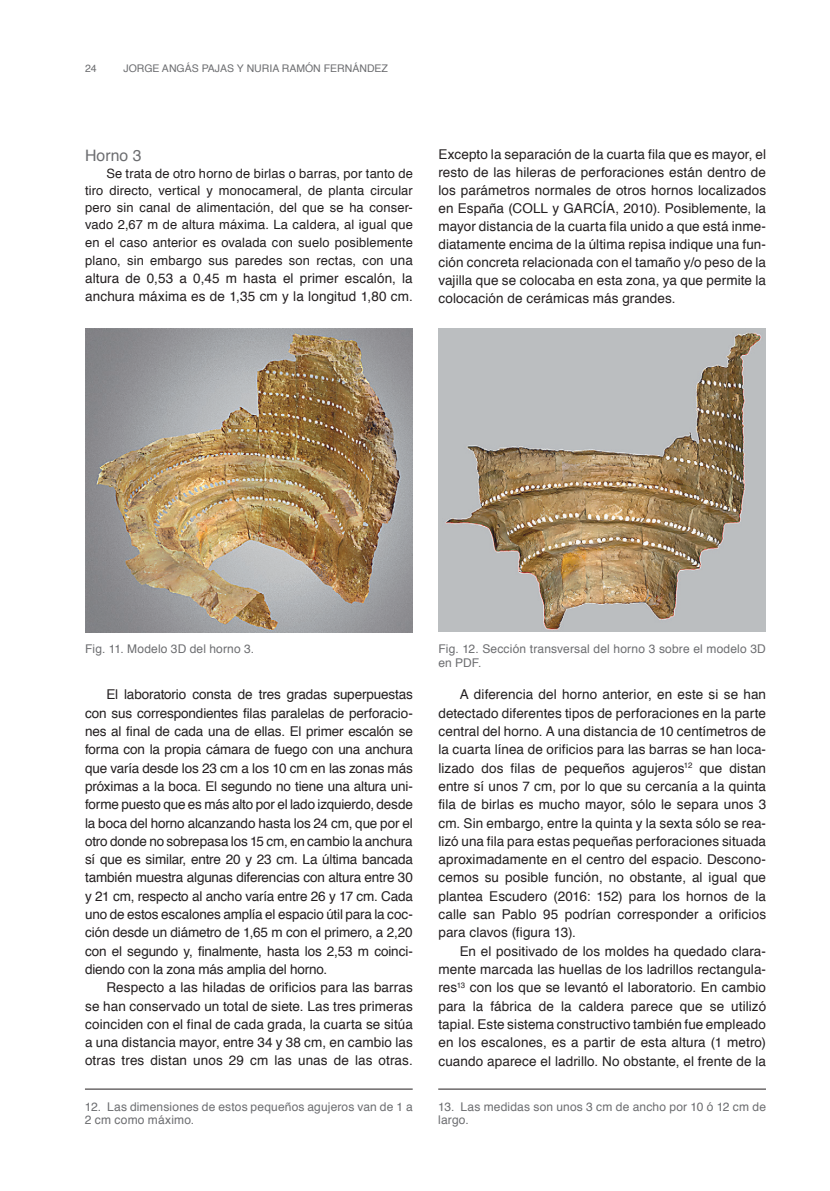
<style>
.page{position:relative;width:830px;height:1191px;background:#fff}
.page>*{position:absolute;margin:0;border:0;box-sizing:border-box;transform-origin:0 0}
.t1{font:15.75px "Helvetica";letter-spacing:.005em;color:#6c6d70}
.t2{font:13.5px/18.3px "Helvetica";letter-spacing:.005em;color:#231f20;text-align:justify}
.t3{font:12.9px/17.4px "Helvetica";letter-spacing:.01em;color:#231f20;text-align:justify}
.t4{font:12px/13.5px "Helvetica";letter-spacing:.015em;color:#6c6d70}
.t5{font:10.5px "Helvetica";color:#6c6d70}
.s1{font-size:13.5px}
</style>
<div class="page">
<img style="left:85px;top:328px;width:327px;height:304px">
<img style="left:438px;top:328px;width:327px;height:303px">
<hr style="left:85px;top:1088px;width:327px;height:1px;background:#231f20">
<hr style="left:438px;top:1088px;width:327px;height:1px;background:#231f20">
<p class="t5" style="left:85px;top:64px;width:13px">24</p>
<p class="t5" style="left:123px;top:64px;width:266px">JORGE ANGÁS PAJAS Y NURIA RAMÓN FERNÁNDEZ</p>
<p class="t1" style="left:85px;top:149px;width:58px">Horno 3</p>
<p class="t3" style="left:85px;top:166px;width:329px;text-indent:21px">Se trata de otro horno de birlas o barras, por tanto de tiro directo, vertical y monocameral, de planta circular pero sin canal de alimentación, del que se ha conser&shy;vado 2,67 m de altura máxima. La caldera, al igual que en el caso anterior es ovalada con suelo posiblemente plano, sin embargo sus paredes son rectas, con <span class="s1">una</span></p>
<p class="t2" style="left:85px;top:270px;width:329px">altura de 0,53 a 0,45 m hasta el primer escalón, la anchura máxima es de 1,35 cm y la longitud 1,80 cm.</p>
<p class="t2" style="left:438px;top:146px;width:329px">Excepto la separación de la cuarta fila que es mayor, el resto de las hileras de perforaciones están dentro de los parámetros normales de otros hornos localizados en España (COLL y GARCÍA, 2010). Posiblemente, la mayor distancia de la cuarta fila unido a que está inme&shy;diatamente encima de la última repisa indique una fun&shy;ción concreta relacionada con el tamaño y/o peso de la vajilla que se colocaba en esta zona, ya que permite la colocación de cerámicas más grandes.</p>
<p class="t4" style="left:85px;top:643px;width:171px">Fig. 11. Modelo 3D del horno 3.</p>
<p class="t4" style="left:438px;top:643px;width:329px">Fig. 12. Sección transversal del horno 3 sobre el modelo 3D en PDF.</p>
<p class="t2" style="left:438px;top:686px;width:329px;text-indent:21px">A diferencia del horno anterior, en este si se han detectado diferentes tipos de perforaciones en la parte central del horno. A una distancia de 10 centímetros de la cuarta línea de orificios para las barras se han loca&shy;lizado dos filas de pequeños agujeros<sup>12</sup> que distan entre sí unos 7 cm, por lo que su cercanía a la quinta fila de birlas es mucho mayor, sólo le separa unos 3 cm. Sin embargo, entre la quinta y la sexta sólo se rea&shy;lizó una fila para estas pequeñas perforaciones situada aproximadamente en el centro del espacio. Descono&shy;cemos su posible función, no obstante, al igual que plantea Escudero (2016: 152) para los hornos de la calle san Pablo 95 podrían corresponder a orificios para clavos (figura 13).</p>
<p class="t2" style="left:438px;top:943px;width:329px;text-indent:21px">En el positivado de los moldes ha quedado clara&shy;mente marcada las huellas de los ladrillos rectangula&shy;res<sup>13</sup> con los que se levantó el laboratorio. En cambio para la fábrica de la caldera parece que se utilizó tapial. Este sistema constructivo también fue empleado en los escalones, es a partir de esta altura (1 metro) cuando aparece el ladrillo. No obstante, el frente de la</p>
<p class="t2" style="left:85px;top:686px;width:329px;text-indent:21px">El laboratorio consta de tres gradas superpuestas con sus correspondientes filas paralelas de perforacio&shy;nes al final de cada una de ellas. El primer escalón se forma con la propia cámara de fuego con una anchura que varía desde los 23 cm a los 10 cm en las zonas más próximas a la boca. El segundo no tiene una altura uni&shy;forme puesto que es más alto por el lado izquierdo, desde la boca del horno alcanzando hasta los 24 cm, que por el otro donde no sobrepasa los 15 cm, en cambio la anchura sí que es similar, entre 20 y 23 cm. La última bancada también muestra algunas diferencias con altura entre 30 y 21 cm, respecto al ancho varía entre 26 y 17 cm. Cada uno de estos escalones amplía el espacio útil para la coc&shy;ción desde un diámetro de 1,65 m con el primero, a 2,20 con el segundo y, finalmente, hasta los 2,53 m coinci&shy;diendo con la zona más amplia del horno.</p>
<p class="t2" style="left:85px;top:979px;width:329px;text-indent:21px">Respecto a las hiladas de orificios para las barras se han conservado un total de siete. Las tres primeras coinciden con el final de cada grada, la cuarta se sitúa a una distancia mayor, entre 34 y 38 cm, en cambio las otras tres distan unos 29 cm las unas de las otras.</p>
<p class="t4" style="left:85px;top:1100px;width:329px">12. Las dimensiones de estos pequeños agujeros van de 1 a<br>2 cm como máximo.</p>
<p class="t4" style="left:438px;top:1100px;width:329px">13. Las medidas son unos 3 cm de ancho por 10 ó 12 cm de largo.</p>
</div>
